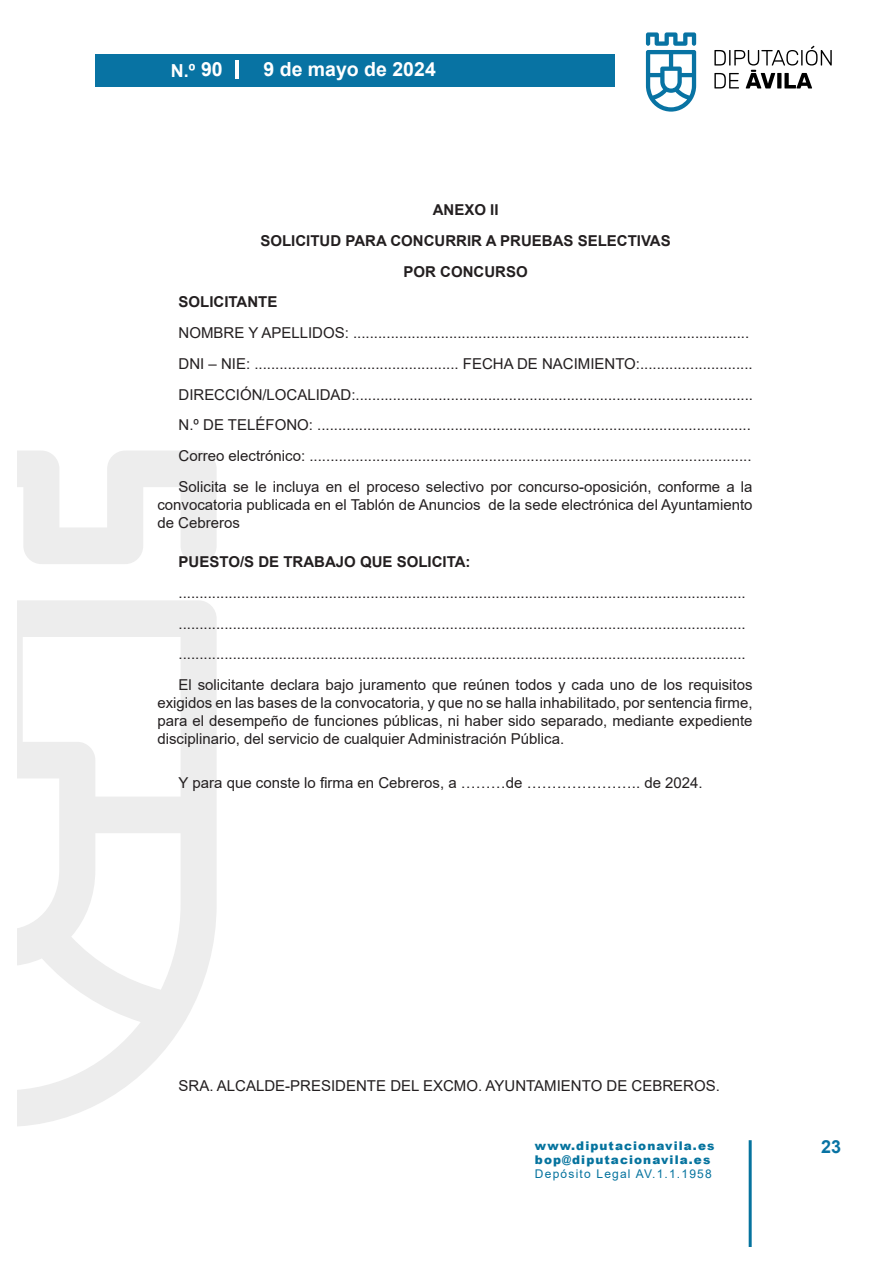
<style>
.page{position:relative;width:893px;height:1263px;background:#fff}
.page>*{position:absolute;margin:0;border:0;box-sizing:border-box;transform-origin:0 0}
.t1{font:700 19.5px "Arial";color:#fff}
.t2{font:700 18px "Arial";color:#fff}
.t3{font:700 18px "Arial";color:#0873a3}
.TEXTO{font:15px/18px "Arial";color:#231f20;text-align:justify}
.TEXTO-2{font:700 15px "Arial";color:#231f20}
.t4{font:900 12px "Arial";letter-spacing:.09em;color:#05739e}
.t5{font:12px "Arial";letter-spacing:.1em;color:#05739e}
.s1{font-size:19.5px}
</style>
<div class="page">
<div style="left:95px;top:54px;width:520px;height:33px;background:#0873a3"></div>
<svg style="left:646px;top:32px;width:50px;height:80px"></svg>
<svg style="left:714px;top:46px;width:118px;height:42px"></svg>
<hr style="left:749px;top:1140px;width:3px;height:106px;background:#05739e">
<hr style="left:236px;top:60px;width:3px;height:18px;background:#fff">
<svg style="left:17px;top:451px;width:200px;height:675px"></svg>
<p class="t2" style="left:171px;top:58px;width:53px">N.º <span class="s1">90</span></p>
<h1 class="t1" style="left:263px;top:56px;width:174px">9 de mayo de 2024</h1>
<p class="TEXTO-2" style="left:433px;top:199px;width:67px">ANEXO II</p>
<p class="TEXTO-2" style="left:260px;top:230px;width:412px">SOLICITUD PARA CONCURRIR A PRUEBAS SELECTIVAS</p>
<p class="TEXTO-2" style="left:404px;top:261px;width:126px">POR CONCURSO</p>
<p class="TEXTO-2" style="left:179px;top:291px;width:100px">SOLICITANTE</p>
<p class="TEXTO" style="left:179px;top:324px;width:572px">NOMBRE Y APELLIDOS: ...............................................................................................</p>
<p class="TEXTO" style="left:179px;top:354px;width:576px">DNI – NIE: ................................................. FECHA DE NACIMIENTO:...........................</p>
<p class="TEXTO" style="left:179px;top:385px;width:576px">DIRECCIÓN/LOCALIDAD:................................................................................................</p>
<p class="TEXTO" style="left:179px;top:416px;width:574px">N.º DE TELÉFONO: ........................................................................................................</p>
<p class="TEXTO" style="left:179px;top:447px;width:574px">Correo electrónico: ..........................................................................................................</p>
<p class="TEXTO" style="left:157px;top:477px;width:597px;text-indent:21px">Solicita se le incluya en el proceso selectivo por concurso-oposición, conforme a la convocatoria publicada en el Tablón de Anuncios de la sede electrónica del Ayuntamiento de Cebreros</p>
<p class="TEXTO-2" style="left:179px;top:551px;width:293px">PUESTO/S DE TRABAJO QUE SOLICITA:</p>
<p class="TEXTO" style="left:179px;top:583px;width:569px">........................................................................................................................................</p>
<p class="TEXTO" style="left:179px;top:614px;width:569px">........................................................................................................................................</p>
<p class="TEXTO" style="left:179px;top:645px;width:569px">........................................................................................................................................</p>
<p class="TEXTO" style="left:157px;top:676px;width:597px;text-indent:21px">El solicitante declara bajo juramento que reúnen todos y cada uno de los requisitos exigidos en las bases de la convocatoria, y que no se halla inhabilitado, por sentencia firme, para el desempeño de funciones públicas, ni haber sido separado, mediante expediente disciplinario, del servicio de cualquier Administración Pública.</p>
<p class="TEXTO" style="left:179px;top:773px;width:526px">Y para que conste lo firma en Cebreros, a ………de ………………….. de 2024.</p>
<p class="TEXTO" style="left:179px;top:1076px;width:543px">SRA. ALCALDE-PRESIDENTE DEL EXCMO. AYUNTAMIENTO DE CEBREROS.</p>
<p class="t4" style="left:535px;top:1136px;width:181px">www.diputacionavila.es</p>
<p class="t3" style="left:821px;top:1134px;width:22px">23</p>
<p class="t4" style="left:535px;top:1151px;width:177px">bop@diputacionavila.es</p>
<p class="t5" style="left:535px;top:1166px;width:178px">Depósito Legal AV.1.1.1958</p>
</div>
